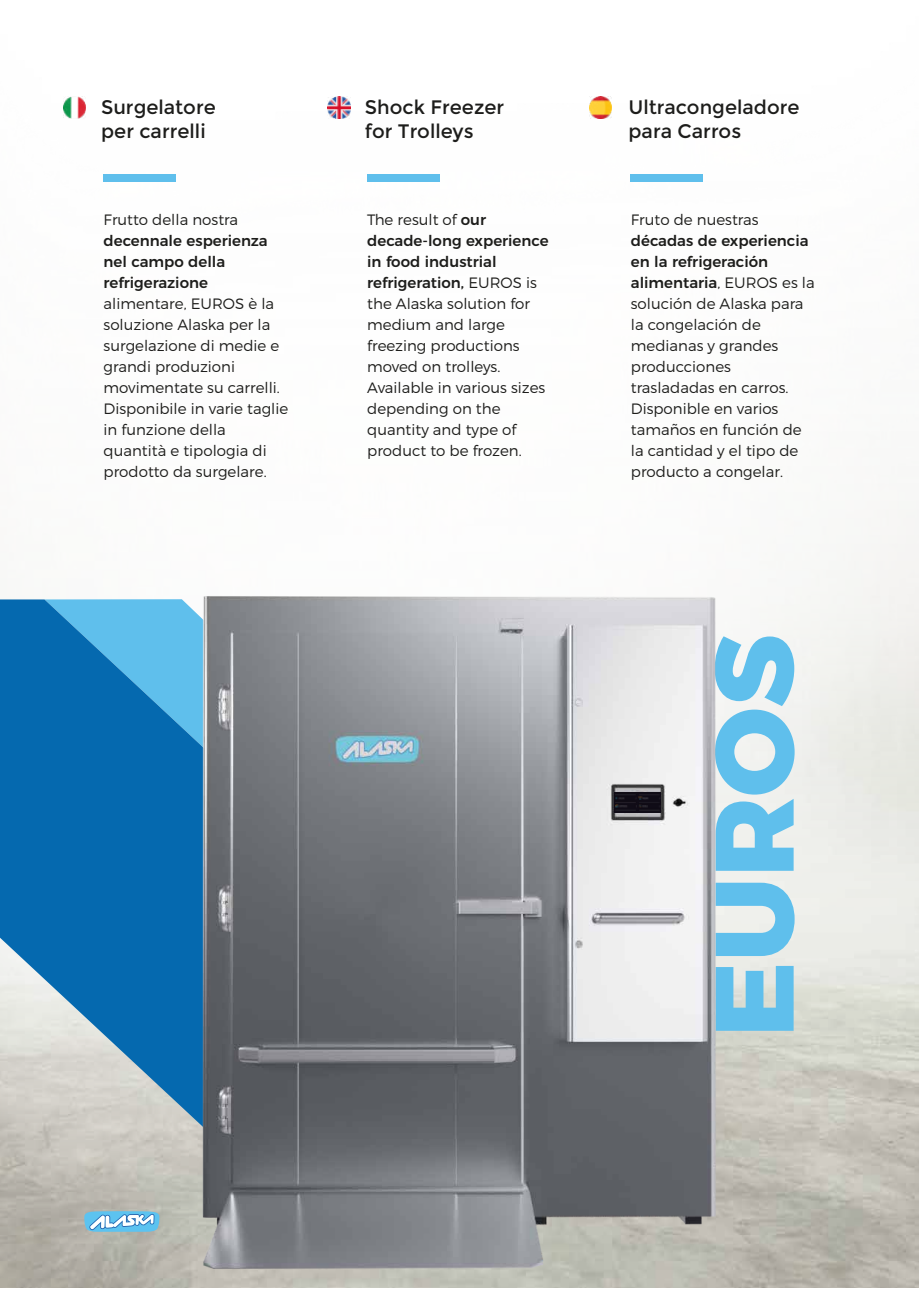
<style>
.page{position:relative;width:919px;height:1289px;background:#fff}
.page>*{position:absolute;margin:0;border:0;box-sizing:border-box;transform-origin:0 0}
.t1{font:800 111.15px "Montserrat";color:#5fbfec}
.t2{font:19.5px/23.4px "Montserrat";color:#1d1d1b}
.t3{font:300 15px/21px "Montserrat";color:#1d1d1b}
.t4{font:500 15px/21px "Montserrat";color:#1d1d1b}
.s1{font-weight:500}
</style>
<div class="page">
<img style="left:0;top:97px;width:918px;height:1190px">
<img style="left:589px;top:96px;width:22px;height:22px">
<img style="left:328px;top:96px;width:22px;height:22px">
<img style="left:63px;top:96px;width:23px;height:22px">
<div style="left:104px;top:174px;width:72px;height:8px;background:#5fbfec"></div>
<div style="left:367px;top:174px;width:72px;height:8px;background:#5fbfec"></div>
<div style="left:630px;top:174px;width:72px;height:8px;background:#5fbfec"></div>
<svg style="left:0;top:599px;width:92px;height:637px;background:#5792b9"></svg>
<svg style="left:84px;top:1211px;width:8px;height:20px"></svg>
<img style="left:92px;top:565px;width:734px;height:723px">
<img style="left:614px;top:792px;width:46px;height:20px">
<h2 class="t2" style="left:101px;top:96px;width:116px">Surgelatore per carrelli</h2>
<p class="t3" style="left:104px;top:209px;width:136px">Frutto della nostra</p>
<p class="t4" style="left:104px;top:229px;width:166px">decennale esperienza nel campo della refrigerazione</p>
<p class="t3" style="left:104px;top:293px;width:186px">alimentare, EUROS è la soluzione Alaska per la surgelazione di medie e grandi produzioni movimentate su carrelli.<br>Disponibile in varie taglie in funzione della quantità e tipologia di prodotto da surgelare.</p>
<h2 class="t2" style="left:365px;top:96px;width:141px">Shock Freezer for Trolleys</h2>
<p class="t3" style="left:367px;top:209px;width:183px">The result of <span class="s1">our decade-long experience in food industrial refrigeration,</span> EUROS is the Alaska solution for medium and large freezing productions moved on trolleys.<br>Available in various sizes depending on the quantity and type of product to be frozen.</p>
<h2 class="t2" style="left:628px;top:96px;width:172px">Ultracongeladore para Carros</h2>
<p class="t3" style="left:630px;top:209px;width:129px">Fruto de nuestras</p>
<p class="t3" style="left:630px;top:230px;width:185px"><span class="s1">décadas de experiencia en la refrigeración alimentaria</span>, EUROS es la solución de Alaska para la congelación de medianas y grandes producciones trasladadas en carros.<br>Disponible en varios tamaños en función de la cantidad y el tipo de producto a congelar.</p>
<h1 class="t1" style="left:684px;top:1037px;width:404px;rotate:-90deg">EUROS</h1>
</div>
